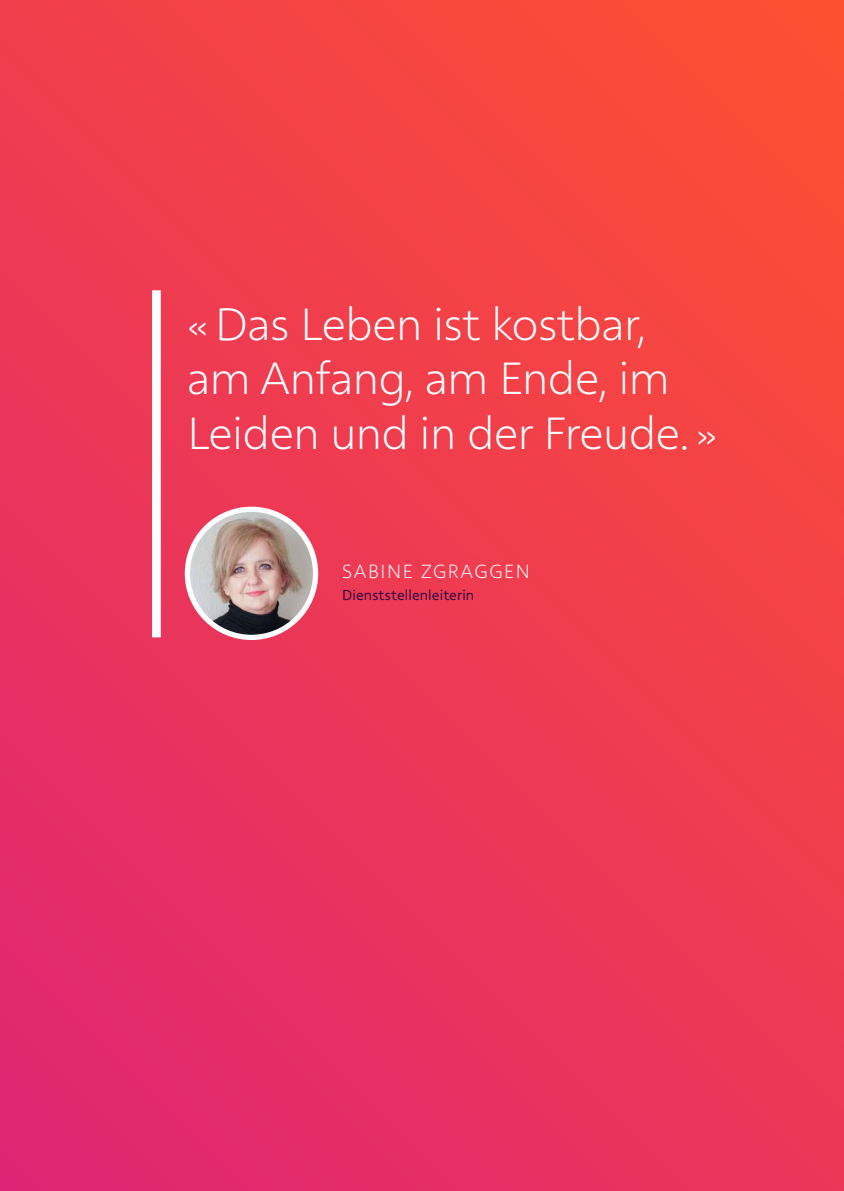
<style>
.page{position:relative;width:844px;height:1191px;background:#fff}
.page>*{position:absolute;margin:0;border:0;box-sizing:border-box;transform-origin:0 0}
.t1{font:300 49.88px/54.4px "Rosales";color:#fff}
.t2{font:300 21px "Rosales";letter-spacing:.08em;color:#fff}
.t3{font:15.75px "Rosales";letter-spacing:.01em;color:#2f0441}
</style>
<div class="page">
<div style="left:0;top:0;width:843px;height:1191px;background:linear-gradient(to bottom,#f8483e,#e42e67)"></div>
<img style="left:187px;top:509px;width:128px;height:128px;border-radius:64px">
<div style="left:185px;top:506px;width:133px;height:134px;border:5px solid #fff;border-radius:50%"></div>
<div style="left:152px;top:290px;width:9px;height:347px;background:#fff"></div>
<p class="t1" style="left:187px;top:302px;width:531px">« Das Leben ist kostbar, am Anfang, am Ende, im<br>Leiden und in der Freude. »</p>
<p class="t2" style="left:342px;top:561px;width:189px">SABINE ZGRAGGEN</p>
<p class="t3" style="left:342px;top:586px;width:134px">Dienststellenleiterin</p>
</div>
